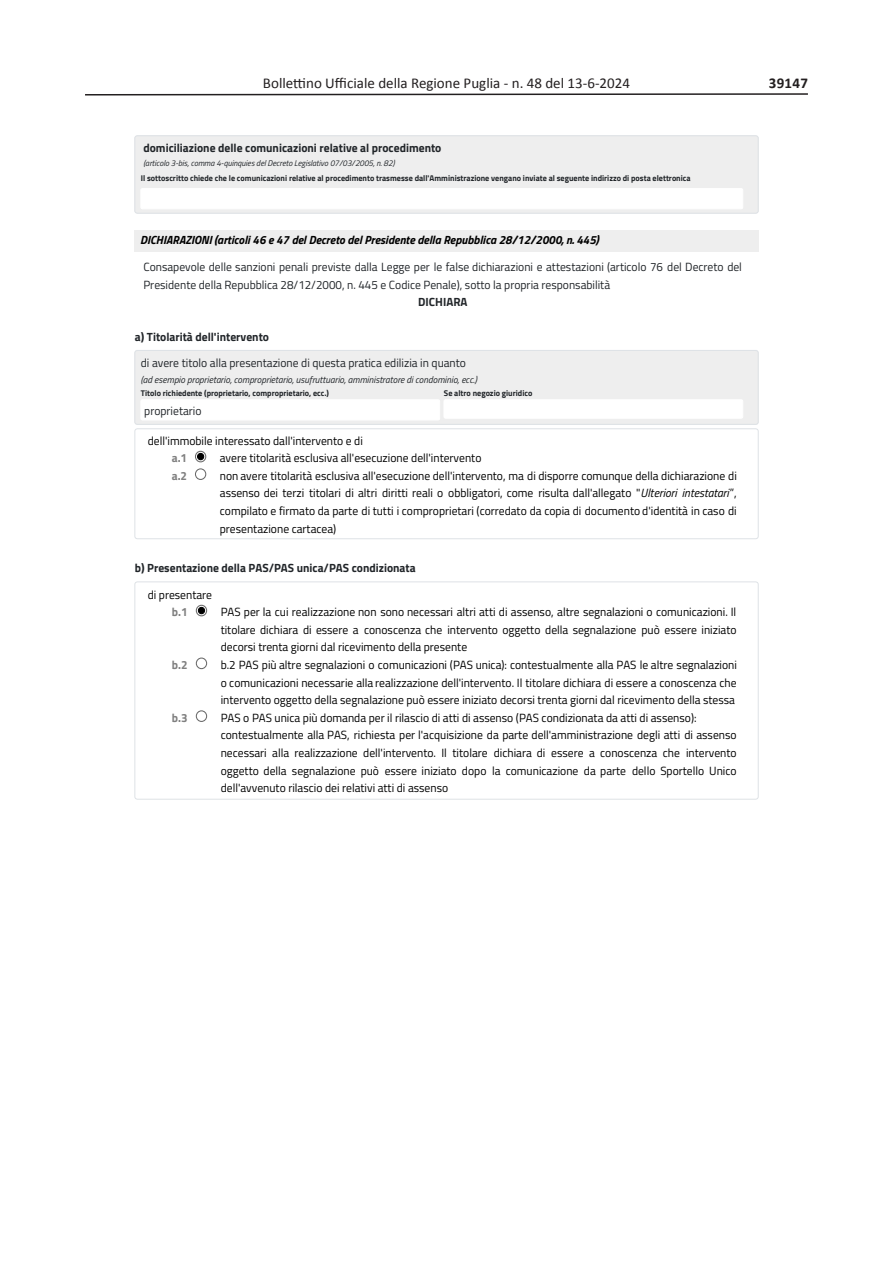
<style>
.page{position:relative;width:893px;height:1263px;background:#fff}
.page>*{position:absolute;margin:0;border:0;box-sizing:border-box;transform-origin:0 0}
.t1{font:15px "Calibri";color:#231f20}
.t2{font:700 15px "Calibri";letter-spacing:.015em;color:#231f20}
.t3{font:11.85px/17.5px "Titillium Web Regular PDF Subset";color:#000;text-align:justify}
.t4{font:11.85px "Titillium Web Regular PDF Subset";color:#212529}
.t5{font:11.85px "Titillium Web Bold PDF Subset";color:#212529}
.t6{font:11.85px "Titillium Web Bold Italic PDF Subset";color:#000}
.t7{font:11.85px "Titillium Web Bold PDF Subset";color:#808080}
.t8{font:9.45px "Titillium Web Italic PDF Subset";color:#212529}
.t9{font:8.25px/15px "Titillium Web Bold PDF Subset";color:#212529}
.s1{font-family:"Titillium Web Italic PDF Subset"}
.s2{font-family:"Titillium Web Bold PDF Subset";color:#808080}
</style>
<div class="page">
<svg style="left:85px;top:93px;width:723px;height:3px"></svg>
<div style="left:135px;top:136px;width:623px;height:77px;background:#eee;border-radius:3px"></div>
<div style="left:134px;top:136px;width:625px;height:78px;border:1px solid #dee2e6;border-radius:3px"></div>
<div style="left:141px;top:189px;width:602px;height:20px;background:#fff;border-radius:2px"></div>
<div style="left:140px;top:188px;width:603px;height:21px;border:1px solid #fff;border-radius:2px"></div>
<div style="left:135px;top:231px;width:624px;height:21px;background:#eee"></div>
<div style="left:135px;top:350px;width:623px;height:74px;background:#eee;border-radius:3px"></div>
<div style="left:134px;top:350px;width:625px;height:75px;border:1px solid #dee2e6;border-radius:3px"></div>
<div style="left:141px;top:400px;width:299px;height:20px;background:#fff;border-radius:2px"></div>
<div style="left:140px;top:399px;width:300px;height:21px;border:1px solid #fff;border-radius:2px"></div>
<div style="left:444px;top:400px;width:299px;height:18px;background:#fff;border-radius:2px"></div>
<div style="left:443px;top:399px;width:300px;height:20px;border:1px solid #fff;border-radius:2px"></div>
<div style="left:134px;top:428px;width:625px;height:111px;border:1px solid #dee2e6;border-radius:3px"></div>
<div style="left:195px;top:451px;width:11px;height:11px;border:1px solid #696969;border-radius:50%"></div>
<div style="left:198px;top:453px;width:6px;height:7px;background:#000;border-radius:50%"></div>
<div style="left:197px;top:453px;width:7px;height:7px;border:1px solid #000;border-radius:50%"></div>
<div style="left:195px;top:468px;width:11px;height:12px;border:1px solid #696969;border-radius:50%"></div>
<div style="left:134px;top:581px;width:625px;height:219px;border:1px solid #dee2e6;border-radius:3px"></div>
<svg style="left:196px;top:605px;width:11px;height:11px"></svg>
<div style="left:196px;top:605px;width:11px;height:11px;border:1px solid #696969;border-radius:50%"></div>
<div style="left:198px;top:607px;width:7px;height:7px;background:#000;border-radius:50%"></div>
<div style="left:198px;top:607px;width:7px;height:7px;border:1px solid #000;border-radius:50%"></div>
<div style="left:196px;top:657px;width:11px;height:12px;border:1px solid #696969;border-radius:50%"></div>
<div style="left:196px;top:710px;width:11px;height:12px;border:1px solid #696969;border-radius:50%"></div>
<p class="t1" style="left:263px;top:74px;width:369px">Bollettino Ufficiale della Regione Puglia - n. 48 del 13-6-2024</p>
<p class="t2" style="left:769px;top:72px;width:41px">39147</p>
<p class="t5" style="left:143px;top:139px;width:300px">domiciliazione delle comunicazioni relative al procedimento</p>
<p class="t9" style="left:141px;top:155px;width:551px;text-indent:3px"><span class="s1">(articolo 3-bis, comma 4-quinquies del Decreto Legislativo 07/03/2005, n. 82)<br></span>Il sottoscritto chiede che le comunicazioni relative al procedimento trasmesse dall'Amministrazione vengano inviate al seguente indirizzo di posta elettronica</p>
<p class="t6" style="left:140px;top:231px;width:460px">DICHIARAZIONI (articoli 46 e 47 del Decreto del Presidente della Repubblica 28/12/2000, n. 445)</p>
<p class="t4" style="left:143px;top:258px;width:600px">Consapevole delle sanzioni penali previste dalla Legge per le false dichiarazioni e attestazioni (articolo 76 del Decreto del</p>
<p class="t4" style="left:143px;top:276px;width:468px">Presidente della Repubblica 28/12/2000, n. 445 e Codice Penale), sotto la propria responsabilità</p>
<p class="t5" style="left:418px;top:293px;width:51px">DICHIARA</p>
<p class="t5" style="left:135px;top:328px;width:136px">a) Titolarità dell'intervento</p>
<p class="t4" style="left:141px;top:354px;width:327px">di avere titolo alla presentazione di questa pratica edilizia in quanto</p>
<p class="t8" style="left:141px;top:373px;width:337px">(ad esempio proprietario, comproprietario, usufruttuario, amministratore di condominio, ecc.)</p>
<p class="t9" style="left:141px;top:385px;width:190px">Titolo richiedente (proprietario, comproprietario, ecc.)</p>
<p class="t4" style="left:144px;top:402px;width:59px">proprietario</p>
<p class="t9" style="left:444px;top:385px;width:90px">Se altro negozio giuridico</p>
<p class="t3" style="left:172px;top:431px;width:193px;text-indent:-24px">dell'immobile interessato dall'intervento e di <span class="s2">a.1</span></p>
<p class="t3" style="left:220px;top:449px;width:263px">avere titolarità esclusiva all'esecuzione dell'intervento</p>
<p class="t7" style="left:172px;top:467px;width:17px">a.2</p>
<p class="t3" style="left:220px;top:466px;width:518px">non avere titolarità esclusiva all'esecuzione dell'intervento, ma di disporre comunque della dichiarazione di assenso dei terzi titolari di altri diritti reali o obbligatori, come risulta dall'allegato "<span class="s1">Ulteriori intestatari</span>”, compilato e firmato da parte di tutti i comproprietari (corredato da copia di documento d'identità in caso di presentazione cartacea)</p>
<p class="t5" style="left:135px;top:559px;width:282px">b) Presentazione della PAS/PAS unica/PAS condizionata</p>
<p class="t3" style="left:148px;top:585px;width:66px;text-align:center">di presentare <span class="s2">b.1</span></p>
<p class="t3" style="left:221px;top:603px;width:517px">PAS per la cui realizzazione non sono necessari altri atti di assenso, altre segnalazioni o comunicazioni. Il titolare dichiara di essere a conoscenza che intervento oggetto della segnalazione può essere iniziato decorsi trenta giorni dal ricevimento della presente</p>
<p class="t7" style="left:172px;top:656px;width:17px">b.2</p>
<p class="t3" style="left:221px;top:655px;width:518px">b.2 PAS più altre segnalazioni o comunicazioni (PAS unica): contestualmente alla PAS le altre segnalazioni o comunicazioni necessarie alla realizzazione dell'intervento. Il titolare dichiara di essere a conoscenza che intervento oggetto della segnalazione può essere iniziato decorsi trenta giorni dal ricevimento della stessa</p>
<p class="t7" style="left:172px;top:708px;width:17px">b.3</p>
<p class="t3" style="left:221px;top:708px;width:517px;text-align:left">PAS o PAS unica più domanda per il rilascio di atti di assenso (PAS condizionata da atti di assenso): contestualmente alla PAS, richiesta per l'acquisizione da parte dell'amministrazione degli atti di assenso necessari alla realizzazione dell'intervento. Il titolare dichiara di essere a conoscenza che intervento oggetto della segnalazione può essere iniziato dopo la comunicazione da parte dello Sportello Unico dell'avvenuto rilascio dei relativi atti di assenso</p>
</div>
